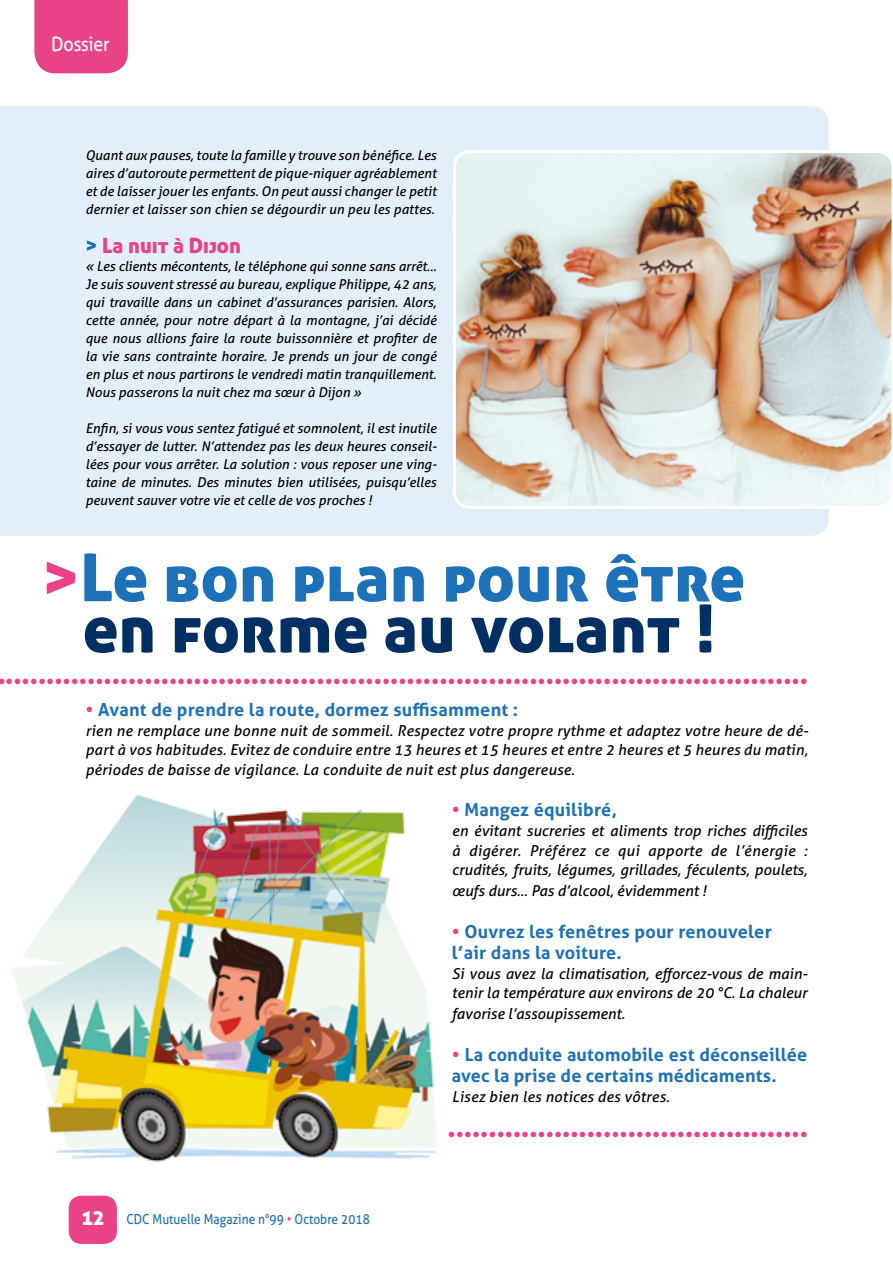
<style>
.page{position:relative;width:893px;height:1263px;background:#fff}
.page>*{position:absolute;margin:0;border:0;box-sizing:border-box;transform-origin:0 0}
.t1{font:66px/51px "Aller Display";letter-spacing:.005em;color:#1d71b8;text-align:center}
.t2{font:21px "Minion Pro";color:#e94287}
.t3{font:21px "Aller Display";color:#e94287}
.t4{font:21px "Aller Display";color:#fff}
.t5{font:19.8px "Aller";letter-spacing:-.02em;color:#fff;scale:.91 1}
.t6{font:700 18px/21px "Aller";letter-spacing:.01em;color:#1d71b8}
.t7{font:italic 15px/19.5px "Aller";color:#000;text-align:justify}
.t8{font:13.8px "Aller";color:#1d71b8;scale:.87 1}
.t9{font:italic 13.5px/18px "Aller";color:#000;text-align:justify}
.s1{color:#1d71b8}
.s2{color:#e94287}
.s3{color:#003063}
</style>
<div class="page">
<img style="left:12px;top:794px;width:425px;height:430px">
<div style="left:34px;top:0;width:94px;height:73px;background:#e94287"></div>
<div style="left:69px;top:1196px;width:48px;height:48px;background:#e94287;border-radius:13px"></div>
<div style="left:0;top:106px;width:829px;height:430px;background:#e2effb"></div>
<img style="left:453px;top:150px;width:439px;height:359px">
<h3 class="t5" style="left:51px;top:32px;width:66px">Dossier</h3>
<p class="t9" style="left:85px;top:146px;width:352px">Quant aux pauses, toute la famille y trouve son bénéfice. Les aires d’autoroute permettent de pique-niquer agréablement et de laisser jouer les enfants. On peut aussi changer le petit dernier et laisser son chien se dégourdir un peu les pattes.</p>
<h2 class="t3" style="left:85px;top:232px;width:157px"><span class="s1">&gt;</span> La nuit à Dijon</h2>
<p class="t9" style="left:85px;top:257px;width:352px">« Les clients mécontents, le téléphone qui sonne sans arrêt… Je suis souvent stressé au bureau, explique Philippe, 42 ans, qui travaille dans un cabinet d’assurances parisien. Alors, cette année, pour notre départ à la montagne, j’ai décidé que nous allions faire la route buissonnière et profiter de la vie sans contrainte horaire. Je prends un jour de congé en plus et nous partirons le vendredi matin tranquillement.<br>Nous passerons la nuit chez ma sœur à Dijon »</p>
<p class="t9" style="left:85px;top:419px;width:353px">Enfin, si vous vous sentez fatigué et somnolent, il est inutile d’essayer de lutter. N’attendez pas les deux heures conseil&shy;lées pour vous arrêter. La solution : vous reposer une ving&shy;taine de minutes. Des minutes bien utilisées, puisqu’elles peuvent sauver votre vie et celle de vos proches !</p>
<h1 class="t1" style="left:42px;top:551px;width:704px"><span class="s2">&gt;</span>Le bon plan pour être <span class="s3">en forme au volant !</span></h1>
<h2 class="t2" style="left:-3px;top:665px;width:812px">•••••••••••••••••••••••••••••••••••••••••••••••••••••••••••••••••••••••••••••••••••••••••••••••••••</h2>
<h3 class="t6" style="left:85px;top:699px;width:434px"><span class="s2">•</span> Avant de prendre la route, dormez suffisamment :</h3>
<p class="t7" style="left:85px;top:721px;width:724px">rien ne remplace une bonne nuit de sommeil. Respectez votre propre rythme et adaptez votre heure de dé&shy;part à vos habitudes. Evitez de conduire entre 13 heures et 15 heures et entre 2 heures et 5 heures du matin, périodes de baisse de vigilance. La conduite de nuit est plus dangereuse.</p>
<h2 class="t4" style="left:82px;top:1204px;width:24px">12</h2>
<p class="t8" style="left:126px;top:1211px;width:281px">CDC Mutuelle Magazine n°99 <span class="s2">•</span> Octobre 2018</p>
<h3 class="t6" style="left:452px;top:799px;width:167px"><span class="s2">•</span> Mangez équilibré,</h3>
<p class="t7" style="left:452px;top:821px;width:357px">en évitant sucreries et aliments trop riches difficiles à digérer. Préférez ce qui apporte de l’énergie : crudités, fruits, légumes, grillades, féculents, poulets,</p>
<p class="t7" style="left:452px;top:881px;width:256px">œufs durs… Pas d’alcool, évidemment !</p>
<h3 class="t6" style="left:452px;top:921px;width:322px"><span class="s2">•</span> Ouvrez les fenêtres pour renouveler l’air dans la voiture.</h3>
<p class="t7" style="left:452px;top:963px;width:357px">Si vous avez la climatisation, efforcez-vous de main&shy;tenir la température aux environs de 20 °C. La chaleur</p>
<p class="t7" style="left:452px;top:1004px;width:175px">favorise l’assoupissement.</p>
<h3 class="t6" style="left:452px;top:1044px;width:357px"><span class="s2">•</span> La conduite automobile est déconseillée avec la prise de certains médicaments.</h3>
<p class="t7" style="left:452px;top:1086px;width:219px">Lisez bien les notices des vôtres.</p>
</div>
